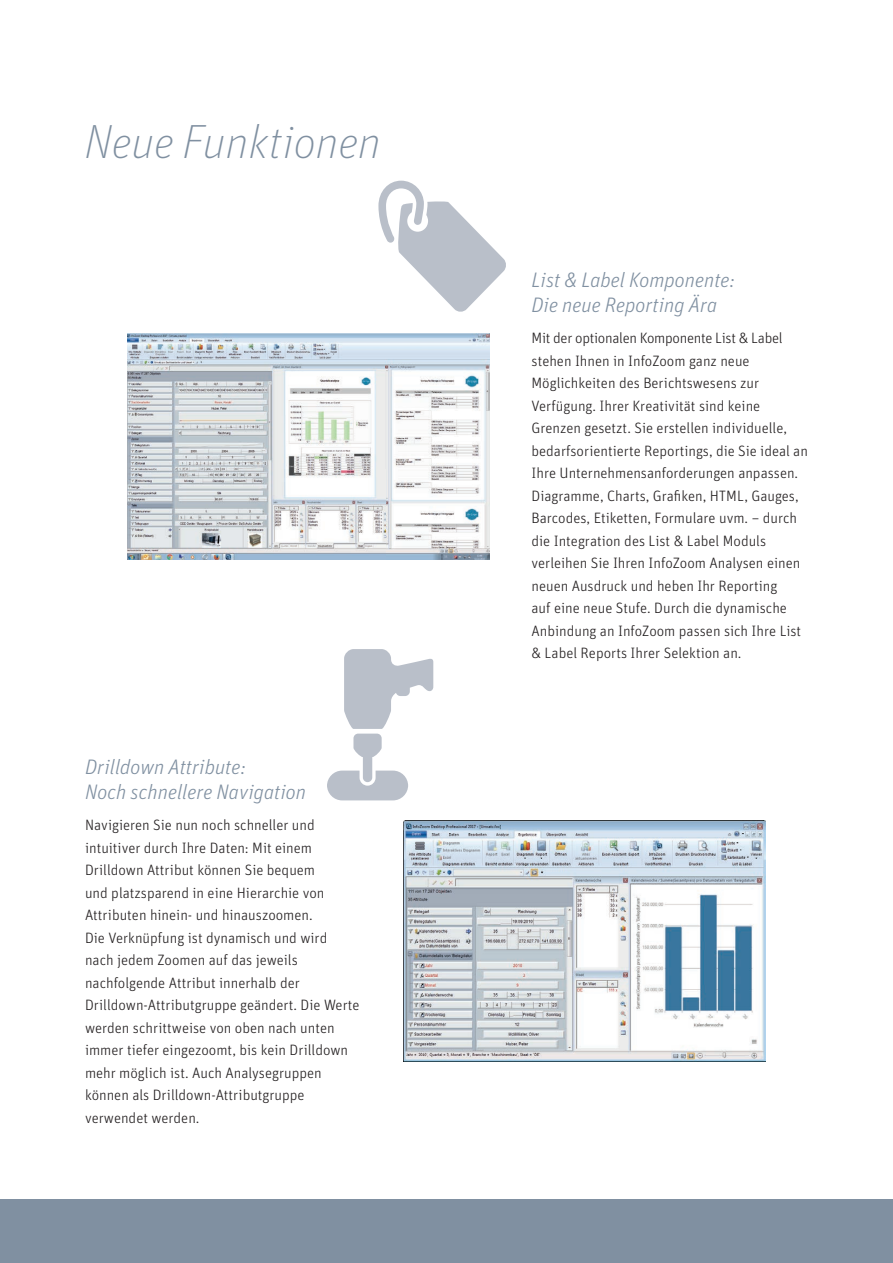
<style>
.page{position:relative;width:893px;height:1263px;background:#fff}
.page>*{position:absolute;margin:0;border:0;box-sizing:border-box;transform-origin:0 0}
.t1{font:italic 100 48px "Unit Pro";color:#8090a1}
.t2{font:italic 300 21px/25.5px "Unit Pro";color:#8090a1}
.t3{font:300 15px/22.5px "Unit Pro";color:#231f20}
</style>
<div class="page">
<div style="left:0;top:1199px;width:893px;height:64px;background:#8090a1"></div>
<img style="left:127px;top:334px;width:362px;height:226px">
<img style="left:404px;top:821px;width:361px;height:240px">
<svg style="left:378px;top:181px;width:128px;height:131px"></svg>
<svg style="left:327px;top:649px;width:106px;height:151px"></svg>
<h1 class="t1" style="left:85px;top:115px;width:298px">Neue Funktionen</h1>
<h2 class="t2" style="left:85px;top:754px;width:223px">Drilldown Attribute:<br>Noch schnellere Navigation</h2>
<p class="t3" style="left:85px;top:814px;width:276px">Navigieren Sie nun noch schneller und intuitiver durch Ihre Daten: Mit einem Drilldown Attribut können Sie bequem<br>und platzsparend in eine Hierarchie von Attributen hinein- und hinauszoomen.<br>Die Verknüpfung ist dynamisch und wird nach jedem Zoomen auf das jeweils nachfolgende Attribut innerhalb der Drilldown-Attributgruppe geändert. Die Werte werden schrittweise von oben nach unten immer tiefer eingezoomt, bis kein Drilldown mehr möglich ist. Auch Analysegruppen können als Drilldown-Attributgruppe verwendet werden.</p>
<h2 class="t2" style="left:531px;top:267px;width:205px">List &amp; Label Komponente:<br>Die neue Reporting Ära</h2>
<p class="t3" style="left:531px;top:327px;width:278px">Mit der optionalen Komponente List &amp; Label stehen Ihnen in InfoZoom ganz neue Möglichkeiten des Berichtswesens zur Verfügung. Ihrer Kreativität sind keine Grenzen gesetzt. Sie erstellen individuelle, bedarfsorientierte Reportings, die Sie ideal an Ihre Unternehmensanforderungen anpassen.<br>Diagramme, Charts, Grafiken, HTML, Gauges, Barcodes, Etiketten, Formulare uvm. – durch die Integration des List &amp; Label Moduls verleihen Sie Ihren InfoZoom Analysen einen neuen Ausdruck und heben Ihr Reporting<br>auf eine neue Stufe. Durch die dynamische Anbindung an InfoZoom passen sich Ihre List &amp; Label Reports Ihrer Selektion an.</p>
</div>
